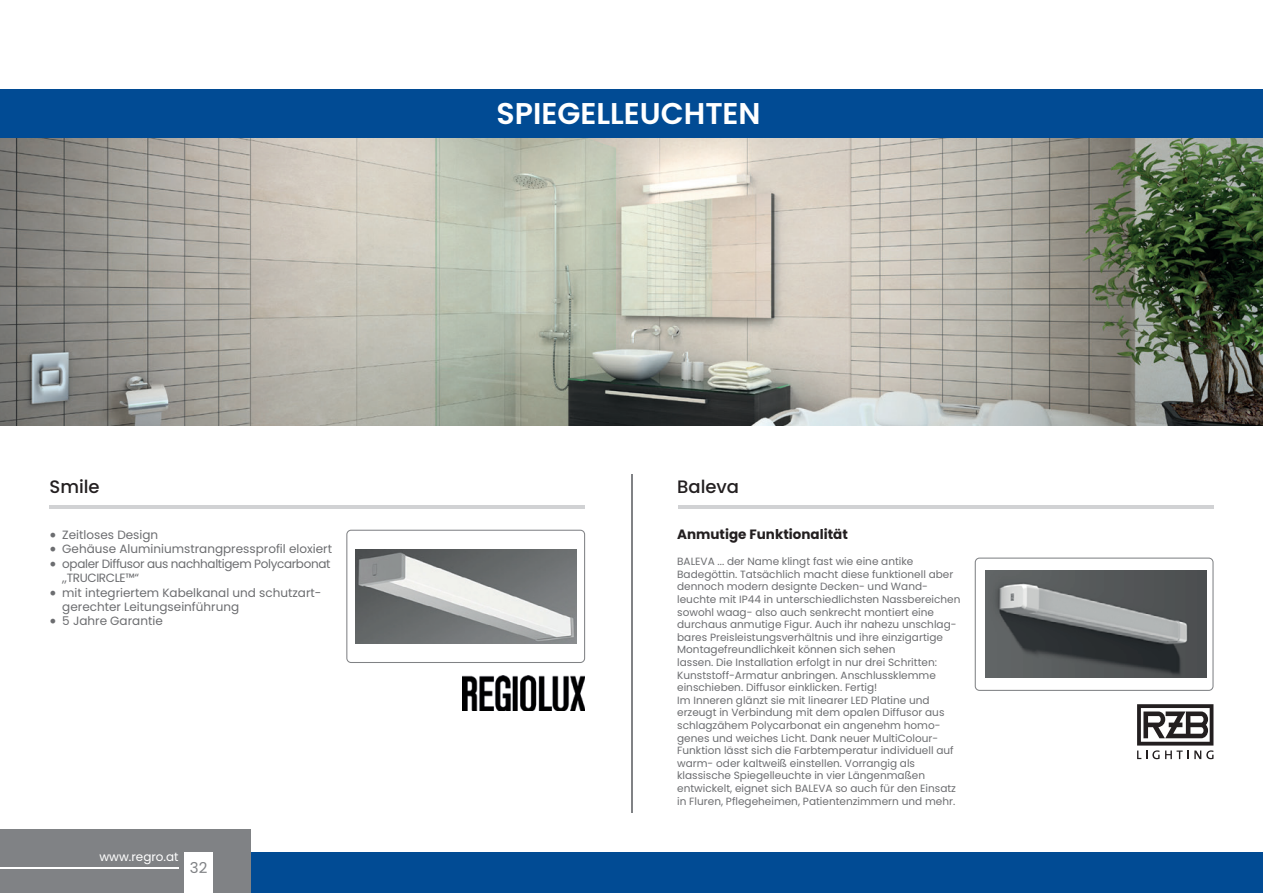
<style>
.page{position:relative;width:1263px;height:893px;background:#fff}
.page>*{position:absolute;margin:0;border:0;box-sizing:border-box;transform-origin:0 0}
.t1{font:600 30px "Poppins";color:#fff}
.t2{font:500 18px "Poppins";color:#231f20}
.t3{font:15px "Poppins";color:#808285}
.t4{font:700 13.5px "Poppins";color:#231f20}
.t5{font:12px/14.4px "Poppins";color:#6c6d70}
.t6{font:12px/14.4px "Poppins";letter-spacing:-.03em;color:#6c6d70}
.t7{font:12px "Poppins";color:#fff}
.t8{font:10.5px/12.6px "Poppins";color:#6c6d70}
.s1{font-family:"Minion Pro";font-size:18px}
</style>
<div class="page">
<div style="left:0;top:853px;width:1263px;height:40px;background:#014b94"></div>
<div style="left:0;top:829px;width:251px;height:64px;background:#808285"></div>
<hr style="left:0;top:867px;width:179px;height:2px;background:#fff">
<div style="left:185px;top:853px;width:28px;height:40px;background:#fff"></div>
<img style="left:0;top:138px;width:1263px;height:287px">
<div style="left:0;top:89px;width:1263px;height:49px;background:#014b94"></div>
<hr style="left:631px;top:475px;width:1px;height:338px;background:#808285">
<svg style="left:975px;top:558px;width:238px;height:133px"></svg>
<svg style="left:346px;top:530px;width:239px;height:133px"></svg>
<img style="left:462px;top:675px;width:123px;height:36px">
<hr style="left:678px;top:506px;width:535px;height:3px;background:#d1d2d4">
<hr style="left:50px;top:506px;width:535px;height:3px;background:#d1d2d4">
<svg style="left:1137px;top:704px;width:76px;height:55px"></svg>
<img style="left:985px;top:571px;width:221px;height:107px">
<img style="left:355px;top:550px;width:221px;height:93px">
<h1 class="t1" style="left:496px;top:96px;width:266px">SPIEGELLEUCHTEN</h1>
<h2 class="t2" style="left:50px;top:477px;width:52px">Smile</h2>
<h2 class="t2" style="left:677px;top:477px;width:63px">Baleva</h2>
<p class="t5" style="left:50px;top:528px;width:110px"><span class="s1">•</span> Zeitloses Design</p>
<p class="t5" style="left:50px;top:542px;width:284px"><span class="s1">•</span> Gehäuse Aluminiumstrangpressprofil eloxiert</p>
<p class="t6" style="left:62px;top:556px;width:270px;text-indent:-13px"><span class="s1">•</span> opaler Diffusor aus nachhaltigem Polycarbonat „TRUCIRCLE™“</p>
<p class="t5" style="left:62px;top:585px;width:261px;text-indent:-13px"><span class="s1">•</span> mit integriertem Kabelkanal und schutzart&shy;gerechter Leitungseinführung</p>
<p class="t5" style="left:50px;top:614px;width:115px"><span class="s1">•</span> 5 Jahre Garantie</p>
<p class="t4" style="left:677px;top:527px;width:172px">Anmutige Funktionalität</p>
<p class="t8" style="left:677px;top:555px;width:285px">BALEVA ... der Name klingt fast wie eine antike Badegöttin. Tatsächlich macht diese funktionell aber dennoch modern designte Decken- und Wand&shy;leuchte mit IP44 in unterschiedlichsten Nassbereichen sowohl waag- also auch senkrecht montiert eine durchaus anmutige Figur. Auch ihr nahezu unschlag&shy;bares Preisleistungsverhältnis und ihre einzigartige Montagefreundlichkeit können sich sehen<br>lassen. Die Installation erfolgt in nur drei Schritten:<br>Kunststoff-Armatur anbringen. Anschlussklemme einschieben. Diffusor einklicken. Fertig!<br>Im Inneren glänzt sie mit linearer LED Platine und erzeugt in Verbindung mit dem opalen Diffusor aus schlagzähem Polycarbonat ein angenehm homo&shy;genes und weiches Licht. Dank neuer MultiColour-Funktion lässt sich die Farbtemperatur individuell auf warm- oder kaltweiß einstellen. Vorrangig als klassische Spiegelleuchte in vier Längenmaßen entwickelt, eignet sich BALEVA so auch für den Einsatz in Fluren, Pflegeheimen, Patientenzimmern und mehr.</p>
<p class="t7" style="left:99px;top:850px;width:81px">www.regro.at</p>
<h3 class="t3" style="left:190px;top:859px;width:19px">32</h3>
</div>
